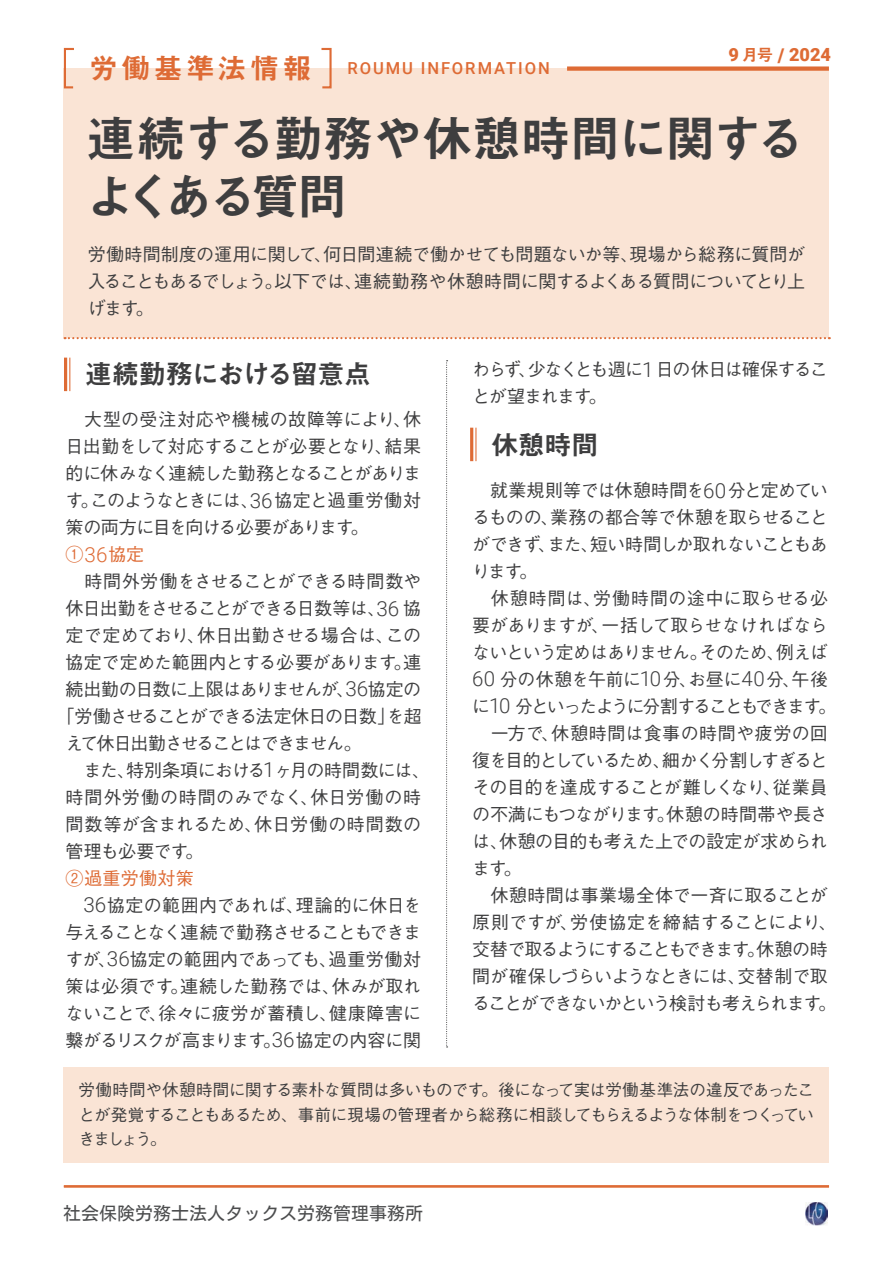
<style>
.page{position:relative;width:893px;height:1263px;background:#fff}
.page>*{position:absolute;margin:0;border:0;box-sizing:border-box;transform-origin:0 0}
.t1{font:49.5px/58.5px "Midashi Go Pr 6 N MB31 90 msp RKSJ H";letter-spacing:-.04em;color:#3e3e3f}
.t2{font:27px "Midashi Go Pr 6 N MB31 90 msp RKSJ H";letter-spacing:-.015em;color:#3e3e3f}
.t3{font:900 18.15px "Roboto";color:#de6b35}
.t4{font:18px/27px "Gothic BBB Pr 6 N Medium 90 msp RKSJ H";letter-spacing:-.04em;color:#3e3e3f}
.t5{font:18px "Gothic BBB Pr 6 N Medium 90 msp RKSJ H";letter-spacing:-.075em;color:#3e3e3f}
.t6{font:18px "Gothic BBB Pr 6 N Medium 90 msp RKSJ H";letter-spacing:.005em;color:#3e3e3f}
.t7{font:18px "Gothic BBB Pr 6 N Medium 90 msp RKSJ H";letter-spacing:-.015em;color:#3e3e3f}
.t8{font:18px "Gothic BBB Pr 6 N Medium 90 msp RKSJ H";letter-spacing:.02em;color:#3e3e3f}
.t9{font:18px/27px "Gothic BBB Pr 6 N Medium 90 msp RKSJ H";letter-spacing:-.08em;color:#3e3e3f}
.t10{font:18px "Gothic BBB Pr 6 N Medium 90 msp RKSJ H";letter-spacing:-.07em;color:#3e3e3f}
.t11{font:18px "Gothic BBB Pr 6 N Medium 90 msp RKSJ H";letter-spacing:-.005em;color:#3e3e3f}
.t12{font:18px "Gothic BBB Pr 6 N Medium 90 msp RKSJ H";letter-spacing:.01em;color:#3e3e3f}
.t13{font:18px "Gothic BBB Pr 6 N Medium 90 msp RKSJ H";letter-spacing:.04em;color:#3e3e3f}
.t14{font:18px "Motoya L Cedar W3 90 ms RKSJ H";color:#4c4d4e}
.t15{font:18px "Gothic BBB Pr 6 N Medium 90 msp RKSJ H";letter-spacing:-.06em;color:#3e3e3f}
.t16{font:18px "Gothic BBB Pr 6 N Medium 90 msp RKSJ H";letter-spacing:-.095em;color:#3e3e3f}
.t17{font:18px "Gothic BBB Pr 6 N Medium 90 msp RKSJ H";letter-spacing:.02em;color:#de6b35}
.t18{font:16.5px/24.5px "Gothic BBB Pr 6 N Medium 90 msp RKSJ H";letter-spacing:-.055em;color:#3e3e3f;text-align:justify}
.t19{font:500 16.5px "Roboto";letter-spacing:.12em;color:#de6b35}
.s1{font-family:"Midashi Go Pr 6 N MB31 90 msp RKSJ H";font-weight:400;font-size:16.5px}
.s2{font-size:18.9px}
.s3{font-family:"Midashi Go Pr 6 N MB31 90 msp RKSJ H";font-weight:400;font-size:28.8px}
.s4{font-family:"Roboto";font-weight:300;font-size:20.7px}
</style>
<div class="page">
<img style="left:805px;top:1202px;width:22px;height:23px">
<div style="left:64px;top:1067px;width:765px;height:95px;background:#fae4d5"></div>
<div style="left:64px;top:69px;width:765px;height:269px;background:#fae4d5"></div>
<svg style="left:65px;top:337px;width:765px;height:2px"></svg>
<div style="left:567px;top:66px;width:262px;height:5px;background:#de6b35"></div>
<svg style="left:63px;top:47px;width:13px;height:43px"></svg>
<svg style="left:319px;top:47px;width:14px;height:42px"></svg>
<hr style="left:64px;top:1185px;width:765px;height:2px;background:#de6b35">
<hr style="left:69px;top:358px;width:1px;height:33px;background:#de6b35">
<hr style="left:64px;top:358px;width:3px;height:33px;background:#de6b35">
<hr style="left:475px;top:428px;width:1px;height:33px;background:#de6b35">
<hr style="left:470px;top:428px;width:3px;height:33px;background:#de6b35">
<svg style="left:446px;top:360px;width:2px;height:687px"></svg>
<p class="t3" style="left:728px;top:45px;width:104px">9 <span class="s1">月号</span> <span class="s2">/</span> 2024</p>
<p class="t19" style="left:89px;top:58px;width:462px"><span class="s3">労働基準法情報　</span>ROUMU INFORMATION</p>
<h1 class="t1" style="left:86px;top:116px;width:721px">連続する勤務や休憩時間に関するよくある質問</h1>
<p class="t4" style="left:88px;top:243px;width:719px;text-align:justify">労働時間制度の運用に関して、何日間連続で働かせても問題ないか等、現場から総務に質問が入ることもあるでしょう。以下では、連続勤務や休憩時間に関するよくある質問についてとり上げます。</p>
<h2 class="t2" style="left:85px;top:364px;width:288px">連続勤務における留意点</h2>
<p class="t8" style="left:66px;top:413px;width:357px">　大型の受注対応や機械の故障等により、休</p>
<p class="t4" style="left:66px;top:435px;width:357px">日出勤をして対応することが必要となり、結果</p>
<p class="t5" style="left:66px;top:466px;width:357px">的に休みなく連続した勤務となることがありま</p>
<p class="t4" style="left:66px;top:489px;width:357px">す。このようなときには、<span class="s4">36</span>協定と過重労働対</p>
<p class="t15" style="left:66px;top:520px;width:305px">策の両方に目を向ける必要があります。</p>
<p class="t17" style="left:66px;top:547px;width:80px">①<span class="s4">36</span>協定</p>
<p class="t7" style="left:66px;top:574px;width:357px">　時間外労働をさせることができる時間数や</p>
<p class="t10" style="left:66px;top:601px;width:357px">休日出勤をさせることができる日数等は、<span class="s4">36</span> 協</p>
<p class="t11" style="left:66px;top:628px;width:357px">定で定めており、休日出勤させる場合は、この</p>
<p class="t4" style="left:66px;top:651px;width:357px">協定で定めた範囲内とする必要があります。連</p>
<p class="t4" style="left:66px;top:678px;width:357px">続出勤の日数に上限はありませんが、<span class="s4">36</span>協定の</p>
<p class="t5" style="left:57px;top:709px;width:367px">「労働させることができる法定休日の日数」を超</p>
<p class="t16" style="left:66px;top:736px;width:298px">えて休日出勤させることはできません。</p>
<p class="t4" style="left:66px;top:759px;width:366px">　また、特別条項における<span class="s4">1</span>ヶ月の時間数には、</p>
<p class="t13" style="left:66px;top:790px;width:357px">時間外労働の時間のみでなく、休日労働の時</p>
<p class="t8" style="left:66px;top:817px;width:357px">間数等が含まれるため、休日労働の時間数の</p>
<p class="t4" style="left:66px;top:840px;width:140px">管理も必要です。</p>
<p class="t17" style="left:66px;top:871px;width:130px">②過重労働対策</p>
<p class="t6" style="left:84px;top:898px;width:339px"><span class="s4">36</span>協定の範囲内であれば、理論的に休日を</p>
<p class="t5" style="left:66px;top:925px;width:357px">与えることなく連続で勤務させることもできま</p>
<p class="t6" style="left:66px;top:952px;width:357px">すが、<span class="s4">36</span>協定の範囲内であっても、過重労働対</p>
<p class="t7" style="left:66px;top:979px;width:357px">策は必須です。連続した勤務では、休みが取れ</p>
<p class="t12" style="left:66px;top:1006px;width:357px">ないことで、徐々に疲労が蓄積し、健康障害に</p>
<p class="t4" style="left:66px;top:1029px;width:357px">繋がるリスクが高まります。<span class="s4">36</span>協定の内容に関</p>
<p class="t9" style="left:472px;top:358px;width:357px">わらず、少なくとも週に<span class="s4">1</span> 日の休日は確保することが望まれます。</p>
<h2 class="t2" style="left:491px;top:435px;width:109px">休憩時間</h2>
<p class="t4" style="left:472px;top:479px;width:366px">　就業規則等では休憩時間を<span class="s4">60</span>分と定めているものの、業務の都合等で休憩を取らせることができず、また、短い時間しか取れないこともあります。<br>　休憩時間は、労働時間の途中に取らせる必要がありますが、一括して取らせなければならないという定めはありません。そのため、例えば<br><span class="s4">60</span> 分の休憩を午前に<span class="s4">10</span>分、お昼に<span class="s4">40</span>分、午後に<span class="s4">10</span> 分といったように分割することもできます。　一方で、休憩時間は食事の時間や疲労の回復を目的としているため、細かく分割しすぎるとその目的を達成することが難しくなり、従業員の不満にもつながります。休憩の時間帯や長さは、休憩の目的も考えた上での設定が求められます。<br>　休憩時間は事業場全体で一斉に取ることが原則ですが、労使協定を締結することにより、交替で取るようにすることもできます。休憩の時間が確保しづらいようなときには、交替制で取ることができないかという検討も考えられます。</p>
<p class="t18" style="left:79px;top:1080px;width:737px">労働時間や休憩時間に関する素朴な質問は多いものです。後になって実は労働基準法の違反であったことが発覚することもあるため、事前に現場の管理者から総務に相談してもらえるような体制をつくっていきましょう。</p>
<p class="t14" style="left:63px;top:1204px;width:361px">社会保険労務士法人タックス労務管理事務所</p>
</div>
